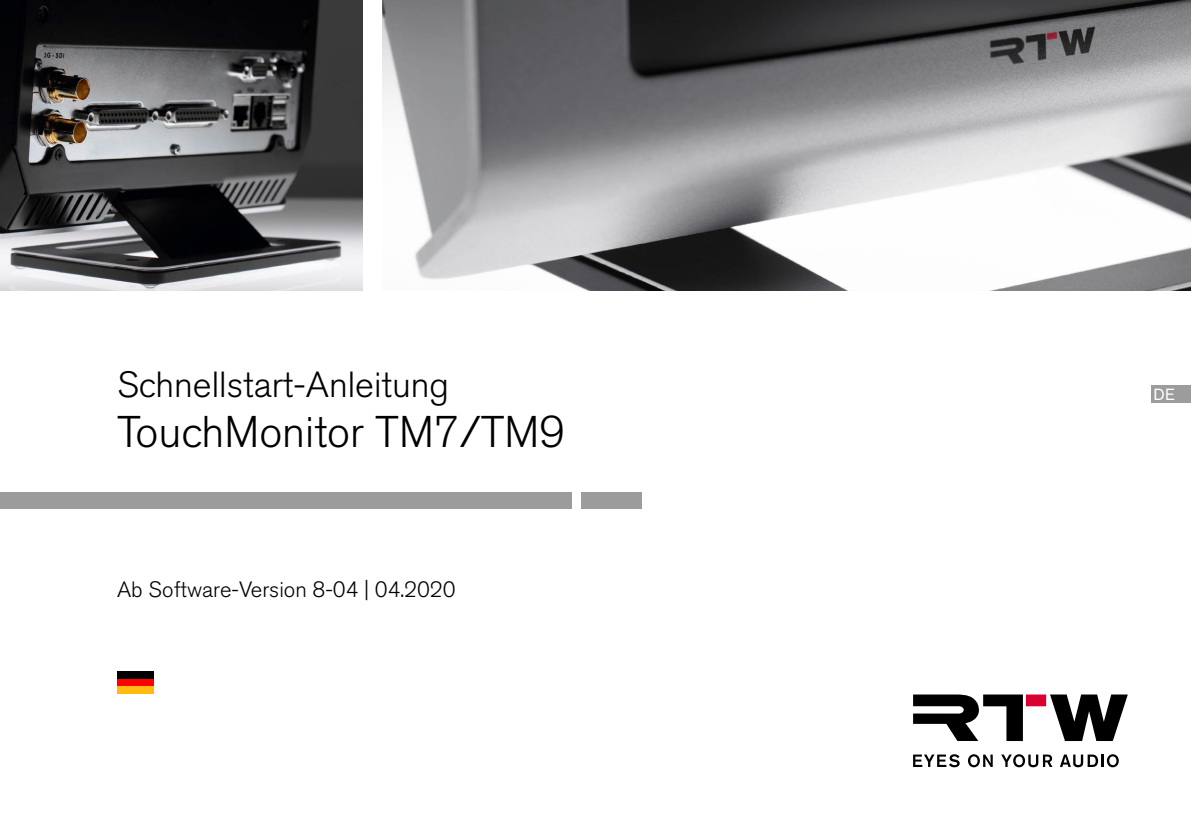
<style>
.page{position:relative;width:1191px;height:840px;background:#fff}
.page>*{position:absolute;margin:0;border:0;box-sizing:border-box;transform-origin:0 0}
.t1{font:300 44px "Akzidenz Grotesk BE";color:#000}
.t2{font:300 36px "Akzidenz Grotesk BE";color:#000}
.t3{font:300 22px "Akzidenz Grotesk BE";color:#000}
.t4{font:16px "Akzidenz Grotesk BE";color:#fff}
</style>
<div class="page">
<div style="left:581px;top:492px;width:61px;height:16px;background:#9c9c9d"></div>
<div style="left:0;top:492px;width:571px;height:16px;background:#9c9c9d"></div>
<img style="left:0;top:0;width:363px;height:290px">
<img style="left:382px;top:0;width:808px;height:290px">
<div style="left:1151px;top:386px;width:39px;height:17px;background:#9c9c9d"></div>
<div style="left:118px;top:685px;width:36px;height:8px;background:#fb1"></div>
<div style="left:118px;top:678px;width:36px;height:7px;background:#f00"></div>
<div style="left:118px;top:670px;width:36px;height:8px;background:#000"></div>
<svg style="left:913px;top:694px;width:110px;height:46px"></svg>
<div style="left:1026px;top:694px;width:20px;height:12px;background:#da002f"></div>
<svg style="left:1050px;top:694px;width:77px;height:46px"></svg>
<svg style="left:968px;top:754px;width:24px;height:12px"></svg>
<svg style="left:1001px;top:754px;width:51px;height:12px"></svg>
<svg style="left:1060px;top:754px;width:58px;height:12px"></svg>
<svg style="left:913px;top:754px;width:46px;height:12px"></svg>
<h2 class="t2" style="left:117px;top:372px;width:333px">Schnellstart-Anleitung</h2>
<h1 class="t1" style="left:117px;top:416px;width:449px">TouchMonitor TM7/TM9</h1>
<p class="t3" style="left:117px;top:581px;width:340px">Ab Software-Version 8-04 | 04.2020</p>
<p class="t4" style="left:1153px;top:389px;width:23px">DE</p>
</div>
